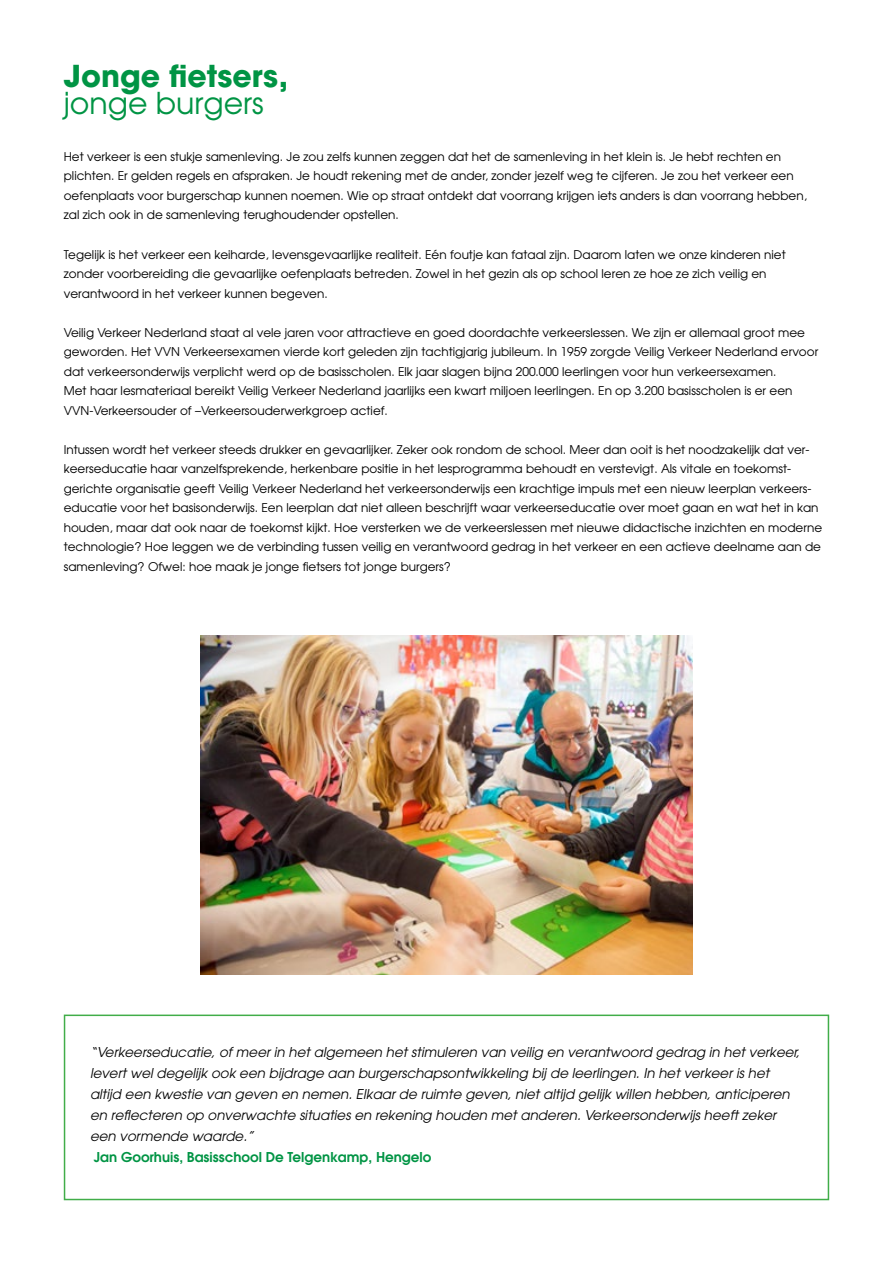
<style>
.page{position:relative;width:893px;height:1263px;background:#fff}
.page>*{position:absolute;margin:0;border:0;box-sizing:border-box;transform-origin:0 0}
.t1{font:700 30px "Avant Garde";color:#009444}
.t2{font:30px "Avant Garde";color:#009444}
.t3{font:italic 13.5px/21px "Avant Garde";color:#000}
.t4{font:600 13.5px "Avant Garde";color:#009444}
.t5{font:12px/19.5px "Avant Garde";color:#000}
</style>
<div class="page">
<div style="left:64px;top:1014px;width:765px;height:186px;border:2px solid #41ad49"></div>
<img style="left:201px;top:635px;width:492px;height:339px">
<h1 class="t1" style="left:64px;top:57px;width:226px">Jonge fietsers,</h1>
<h1 class="t2" style="left:64px;top:85px;width:202px">jonge burgers</h1>
<p class="t5" style="left:64px;top:147px;width:745px">Het verkeer is een stukje samenleving. Je zou zelfs kunnen zeggen dat het de samenleving in het klein is. Je hebt rechten en plichten. Er gelden regels en afspraken. Je houdt rekening met de ander, zonder jezelf weg te cijferen. Je zou het verkeer een oefenplaats voor burgerschap kunnen noemen. Wie op straat ontdekt dat voorrang krijgen iets anders is dan voorrang hebben, zal zich ook in de samenleving terughoudender opstellen.</p>
<p class="t5" style="left:64px;top:244px;width:724px">Tegelijk is het verkeer een keiharde, levensgevaarlijke realiteit. Eén foutje kan fataal zijn. Daarom laten we onze kinderen niet zonder voorbereiding die gevaarlijke oefenplaats betreden. Zowel in het gezin als op school leren ze hoe ze zich veilig en verantwoord in het verkeer kunnen begeven.</p>
<p class="t5" style="left:64px;top:322px;width:756px">Veilig Verkeer Nederland staat al vele jaren voor attractieve en goed doordachte verkeerslessen. We zijn er allemaal groot mee geworden. Het VVN Verkeersexamen vierde kort geleden zijn tachtigjarig jubileum. In 1959 zorgde Veilig Verkeer Nederland ervoor dat verkeersonderwijs verplicht werd op de basisscholen. Elk jaar slagen bijna 200.000 leerlingen voor hun verkeersexamen.<br>Met haar lesmateriaal bereikt Veilig Verkeer Nederland jaarlijks een kwart miljoen leerlingen. En op 3.200 basisscholen is er een VVN-Verkeersouder of –Verkeersouderwerkgroep actief.</p>
<p class="t5" style="left:64px;top:439px;width:760px">Intussen wordt het verkeer steeds drukker en gevaarlijker. Zeker ook rondom de school. Meer dan ooit is het noodzakelijk dat ver&shy;keerseducatie haar vanzelfsprekende, herkenbare positie in het lesprogramma behoudt en verstevigt. Als vitale en toekomst&shy;gerichte organisatie geeft Veilig Verkeer Nederland het verkeersonderwijs een krachtige impuls met een nieuw leerplan verkeers&shy;educatie voor het basisonderwijs. Een leerplan dat niet alleen beschrijft waar verkeerseducatie over moet gaan en wat het in kan houden, maar dat ook naar de toekomst kijkt. Hoe versterken we de verkeerslessen met nieuwe didactische inzichten en moderne technologie? Hoe leggen we de verbinding tussen veilig en verantwoord gedrag in het verkeer en een actieve deelname aan de samenleving? Ofwel: hoe maak je jonge fietsers tot jonge burgers?</p>
<p class="t3" style="left:90px;top:1042px;width:711px">“Verkeerseducatie, of meer in het algemeen het stimuleren van veilig en verantwoord gedrag in het verkeer, levert wel degelijk ook een bijdrage aan burgerschapsontwikkeling bij de leerlingen. In het verkeer is het altijd een kwestie van geven en nemen. Elkaar de ruimte geven, niet altijd gelijk willen hebben, anticiperen en reflecteren op onverwachte situaties en rekening houden met anderen. Verkeersonderwijs heeft zeker een vormende waarde.”</p>
<p class="t4" style="left:94px;top:1148px;width:339px">Jan Goorhuis, Basisschool De Telgenkamp, Hengelo</p>
</div>
